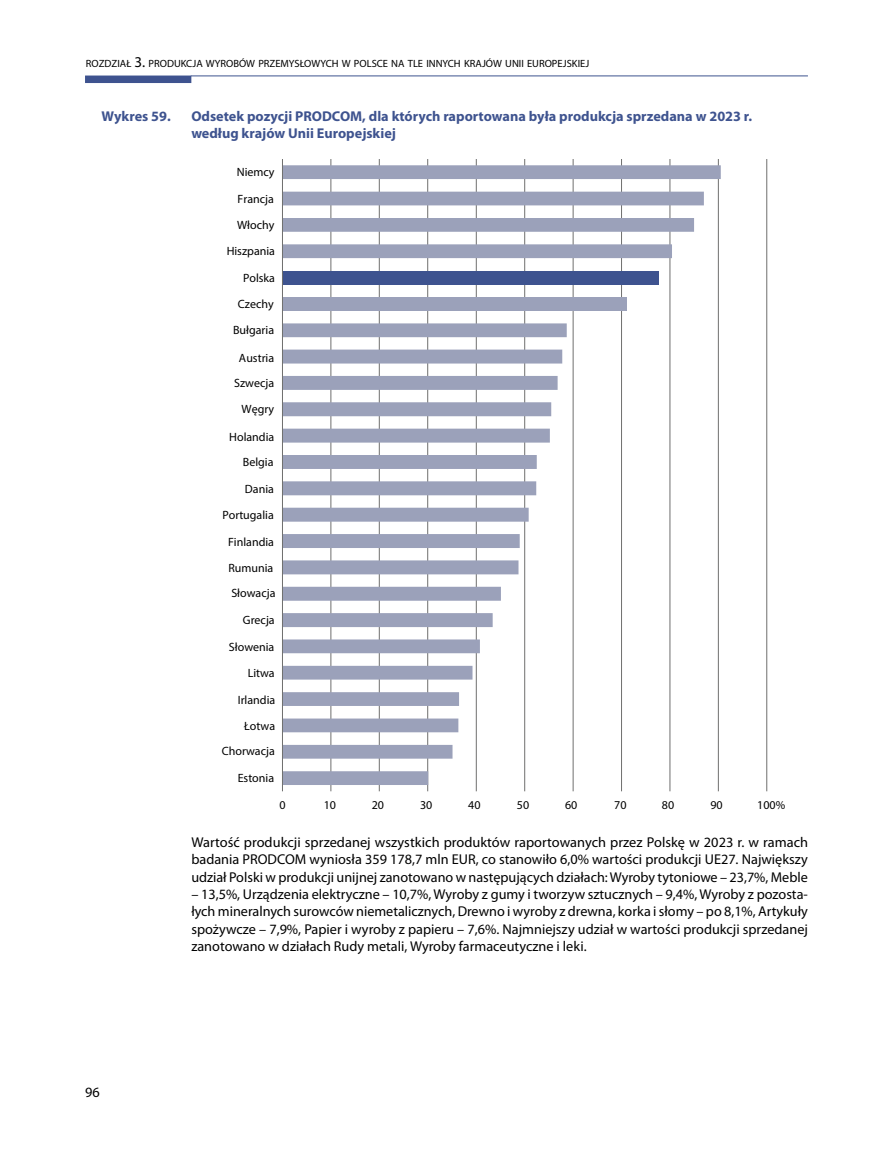
<style>
.page{position:relative;width:893px;height:1149px;background:#fff}
.page>*{position:absolute;margin:0;border:0;box-sizing:border-box;transform-origin:0 0}
.t1{font:14.25px/17.2px "Myriad Pro";color:#000;text-align:justify}
.t2{font:700 14.25px/16.5px "Myriad Pro";color:#3e538f}
.t3{font:12px/26.2px "Myriad Pro";color:#000;text-align:right}
.t4{font:10.5px "Myriad Pro";color:#000}
.s1{font-size:15px}
</style>
<div class="page">
<hr style="left:191px;top:75px;width:617px;height:1px;background:#3e538f">
<div style="left:85px;top:75px;width:106px;height:8px;background:#3e538f;border:2px solid #3e538f"></div>
<hr style="left:331px;top:159px;width:1px;height:632px;background:#6f6f6e">
<hr style="left:379px;top:159px;width:1px;height:632px;background:#6f6f6e">
<hr style="left:427px;top:159px;width:1px;height:632px;background:#6f6f6e">
<hr style="left:476px;top:159px;width:1px;height:632px;background:#6f6f6e">
<hr style="left:524px;top:159px;width:1px;height:632px;background:#6f6f6e">
<hr style="left:573px;top:159px;width:1px;height:632px;background:#6f6f6e">
<hr style="left:621px;top:159px;width:1px;height:632px;background:#6f6f6e">
<hr style="left:670px;top:159px;width:1px;height:632px;background:#6f6f6e">
<hr style="left:718px;top:159px;width:1px;height:632px;background:#6f6f6e">
<hr style="left:766px;top:159px;width:1px;height:632px;background:#6f6f6e">
<svg style="left:283px;top:165px;width:438px;height:619px"></svg>
<hr style="left:282px;top:159px;width:1px;height:632px;background:#6f6f6e">
<p class="t4" style="left:86px;top:57px;width:505px">ROZDZIAŁ <span class="s1">3.</span> PRODUKCJA WYROBÓW PRZEMYSŁOWYCH W POLSCE NA TLE INNYCH KRAJÓW UNII EUROPEJSKIEJ</p>
<p class="t2" style="left:190px;top:103px;width:576px">Wykres 59. Odsetek pozycji PRODCOM dla których raportowana była produkcja sprzedana</p>
<p class="t2" style="left:102px;top:108px;width:71px">Wykres 59.</p>
<p class="t2" style="left:191px;top:108px;width:562px">Odsetek pozycji PRODCOM, dla których raportowana była produkcja sprzedana w 2023 r. według krajów Unii Europejskiej</p>
<p class="t3" style="left:237px;top:159px;width:39px;text-align:left">Niemcy<br>Francja</p>
<p class="t3" style="left:227px;top:212px;width:50px">Włochy<br>Hiszpania<br>Polska<br>Czechy<br>Bułgaria</p>
<p class="t3" style="left:234px;top:344px;width:41px;line-height:25.7px">Austria<br>Szwecja<br>Węgry</p>
<p class="t3" style="left:229px;top:424px;width:47px;line-height:25px">Holandia<br>Belgia</p>
<p class="t3" style="left:222px;top:476px;width:53px;line-height:25.2px">Dania<br>Portugalia</p>
<p class="t3" style="left:228px;top:528px;width:49px;line-height:25.8px">Finlandia<br>Rumunia<br>Słowacja<br>Grecja</p>
<p class="t3" style="left:229px;top:633px;width:47px">Słowenia<br>Litwa</p>
<p class="t3" style="left:222px;top:686px;width:55px;line-height:25.7px">Irlandia<br>Łotwa<br>Chorwacja</p>
<p class="t3" style="left:238px;top:764px;width:38px">Estonia</p>
<p class="t3" style="left:279px;top:791px;width:8px">0</p>
<p class="t3" style="left:324px;top:791px;width:14px">10</p>
<p class="t3" style="left:372px;top:791px;width:14px">20</p>
<p class="t3" style="left:420px;top:791px;width:14px">30</p>
<p class="t3" style="left:468px;top:791px;width:14px">40</p>
<p class="t3" style="left:517px;top:791px;width:14px">50</p>
<p class="t3" style="left:565px;top:791px;width:14px">60</p>
<p class="t3" style="left:614px;top:791px;width:14px">70</p>
<p class="t3" style="left:662px;top:791px;width:14px">80</p>
<p class="t3" style="left:710px;top:791px;width:14px">90</p>
<p class="t3" style="left:757px;top:791px;width:29px">100%</p>
<p class="t1" style="left:85px;top:1082px;width:16px">96</p>
<p class="t1" style="left:191px;top:833px;width:618px">Wartość produkcji sprzedanej wszystkich produktów raportowanych przez Polskę w 2023 r. w ramach badania PRODCOM wyniosła 359 178,7 mln EUR, co stanowiło 6,0% wartości produkcji UE27. Największy udział Polski w produkcji unijnej zanotowano w następujących działach: Wyroby tytoniowe – 23,7%, Meble</p>
<p class="t1" style="left:191px;top:885px;width:618px">– 13,5%, Urządzenia elektryczne – 10,7%, Wyroby z gumy i tworzyw sztucznych – 9,4%, Wyroby z pozosta&shy;łych mineralnych surowców niemetalicznych, Drewno i wyroby z drewna, korka i słomy – po 8,1%, Artykuły spożywcze – 7,9%, Papier i wyroby z papieru – 7,6%. Najmniejszy udział w wartości produkcji sprzedanej zanotowano w działach Rudy metali, Wyroby farmaceutyczne i leki.</p>
</div>
